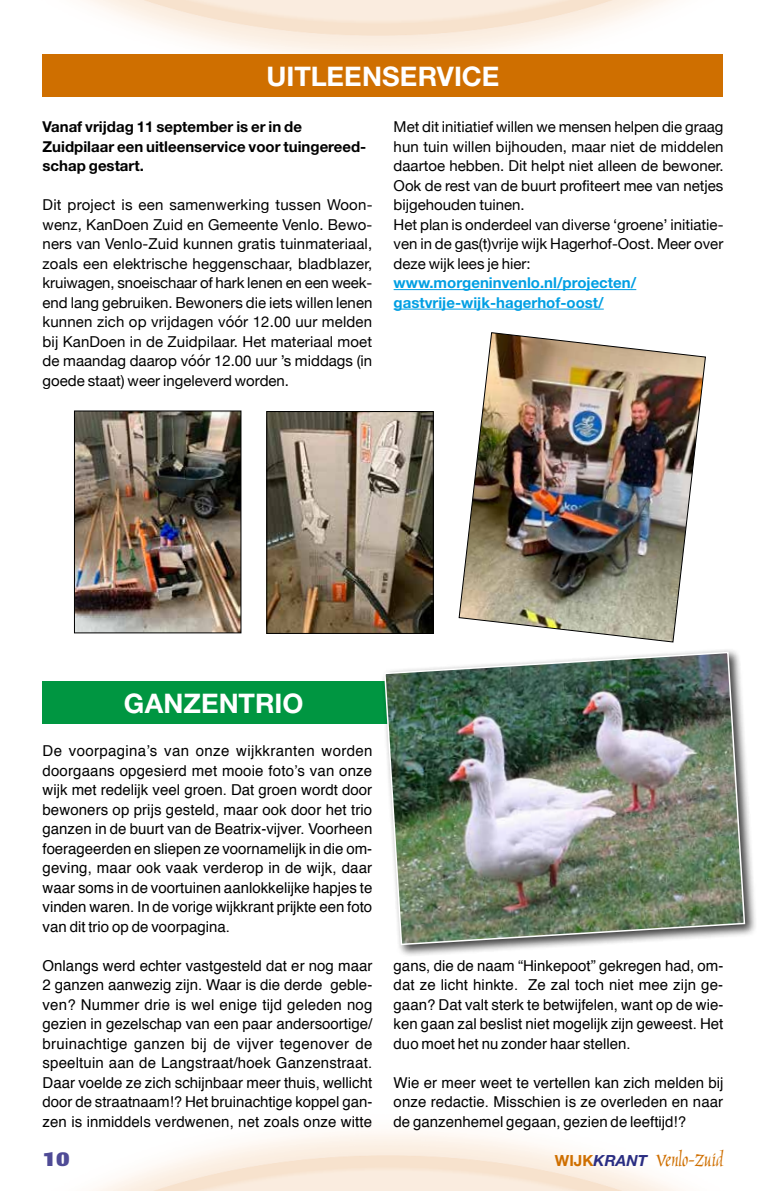
<style>
.page{position:relative;width:766px;height:1191px;background:#fff}
.page>*{position:absolute;margin:0;border:0;box-sizing:border-box;transform-origin:0 0}
.t1{font:700 27px "Helvetica Neue";color:#fff}
.t2{font:24.3px "Marigold";color:#cf6f00}
.t3{font:800 21px "Imago";color:#4f4b96}
.t4{font:15px/19.5px "Helvetica";color:#000;text-align:justify}
.t5{font:15px/19.5px "Helvetica Neue";color:#000;text-align:justify}
.t6{font:700 15px/19.5px "Helvetica Neue";color:#000}
.t7{font:700 15px/19.5px "Helvetica Neue";color:#009fe3}
.s1{font-family:"Helvetica Neue";font-weight:700;font-size:15.3px}
.s2{font-family:"Helvetica Neue";font-weight:700;font-style:italic;font-size:15.3px;color:#2a2d82}
</style>
<div class="page">
<img style="left:42px;top:0;width:628px;height:82px">
<hr style="left:393px;top:289px;width:243px;height:1px;background:#009fe3">
<hr style="left:393px;top:309px;width:210px;height:1px;background:#009fe3">
<div style="left:43px;top:54px;width:680px;height:43px;background:#cf6f00"></div>
<div style="left:43px;top:681px;width:680px;height:43px;background:#009641"></div>
<img style="left:458px;top:332px;width:248px;height:311px">
<div style="left:380px;top:648px;width:377px;height:309px;background:#000;opacity:.75"></div>
<img style="left:383px;top:651px;width:362px;height:295px">
<img style="left:76px;top:412px;width:163px;height:219px">
<div style="left:74px;top:410px;width:167px;height:223px;border:1px solid #000"></div>
<img style="left:268px;top:413px;width:163px;height:219px">
<div style="left:266px;top:411px;width:167px;height:223px;border:1px solid #000"></div>
<h1 class="t1" style="left:266px;top:59px;width:234px">UITLEENSERVICE</h1>
<p class="t6" style="left:43px;top:117px;width:325px">Vanaf vrijdag 11 september is er in de<br>Zuidpilaar een uitleenservice voor tuingereed&shy;schap gestart.</p>
<p class="t5" style="left:43px;top:196px;width:331px">Dit project is een samenwerking tussen Woon&shy;wenz, KanDoen Zuid en Gemeente Venlo. Bewo&shy;ners van Venlo-Zuid kunnen gratis tuinmateriaal, zoals een elektrische heggenschaar, bladblazer, kruiwagen, snoeischaar of hark lenen en een week&shy;end lang gebruiken. Bewoners die iets willen lenen kunnen zich op vrijdagen vóór 12.00 uur melden bij KanDoen in de Zuidpilaar. Het materiaal moet de maandag daarop vóór 12.00 uur ’s middags (in goede staat) weer ingeleverd worden.</p>
<p class="t5" style="left:393px;top:118px;width:331px;text-align:left">Met dit initiatief willen we mensen helpen die graag hun tuin willen bijhouden, maar niet de middelen daartoe hebben. Dit helpt niet alleen de bewoner.<br>Ook de rest van de buurt profiteert mee van netjes bijgehouden tuinen.<br>Het plan is onderdeel van diverse ‘groene’ initiatie&shy;ven in de gas(t)vrije wijk Hagerhof-Oost. Meer over deze wijk lees je hier:</p>
<p class="t7" style="left:393px;top:273px;width:244px">www.morgeninvenlo.nl/projecten/ gastvrije-wijk-hagerhof-oost/</p>
<h1 class="t1" style="left:124px;top:687px;width:181px">GANZENTRIO</h1>
<p class="t4" style="left:43px;top:741px;width:331px">De voorpagina’s van onze wijkkranten worden doorgaans opgesierd met mooie foto’s van onze wijk met redelijk veel groen. Dat groen wordt door bewoners op prijs gesteld, maar ook door het trio ganzen in de buurt van de Beatrix-vijver. Voorheen foerageerden en sliepen ze voornamelijk in die om&shy;geving, maar ook vaak verderop in de wijk, daar waar soms in de voortuinen aanlokkelijke hapjes te vinden waren. In de vorige wijkkrant prijkte een foto van dit trio op de voorpagina.</p>
<p class="t4" style="left:43px;top:956px;width:331px">Onlangs werd echter vastgesteld dat er nog maar 2 ganzen aanwezig zijn. Waar is die derde geble&shy;ven? Nummer drie is wel enige tijd geleden nog gezien in gezelschap van een paar andersoortige/ bruinachtige ganzen bij de vijver tegenover de speeltuin aan de Langstraat/hoek Ganzenstraat.<br>Daar voelde ze zich schijnbaar meer thuis, wellicht door de straatnaam!? Het bruinachtige koppel gan&shy;zen is inmiddels verdwenen, net zoals onze witte</p>
<p class="t4" style="left:393px;top:956px;width:331px">gans, die de naam “Hinkepoot” gekregen had, om&shy;dat ze licht hinkte. Ze zal toch niet mee zijn ge&shy;gaan? Dat valt sterk te betwijfelen, want op de wie&shy;ken gaan zal beslist niet mogelijk zijn geweest. Het duo moet het nu zonder haar stellen.</p>
<p class="t4" style="left:393px;top:1073px;width:331px">Wie er meer weet te vertellen kan zich melden bij onze redactie. Misschien is ze overleden en naar de ganzenhemel gegaan, gezien de leeftijd!?</p>
<h3 class="t3" style="left:43px;top:1146px;width:29px">10</h3>
<h2 class="t2" style="left:554px;top:1145px;width:170px"><span class="s1">WIJK</span><span class="s2">KRANT</span> Venlo-Zuid</h2>
</div>
